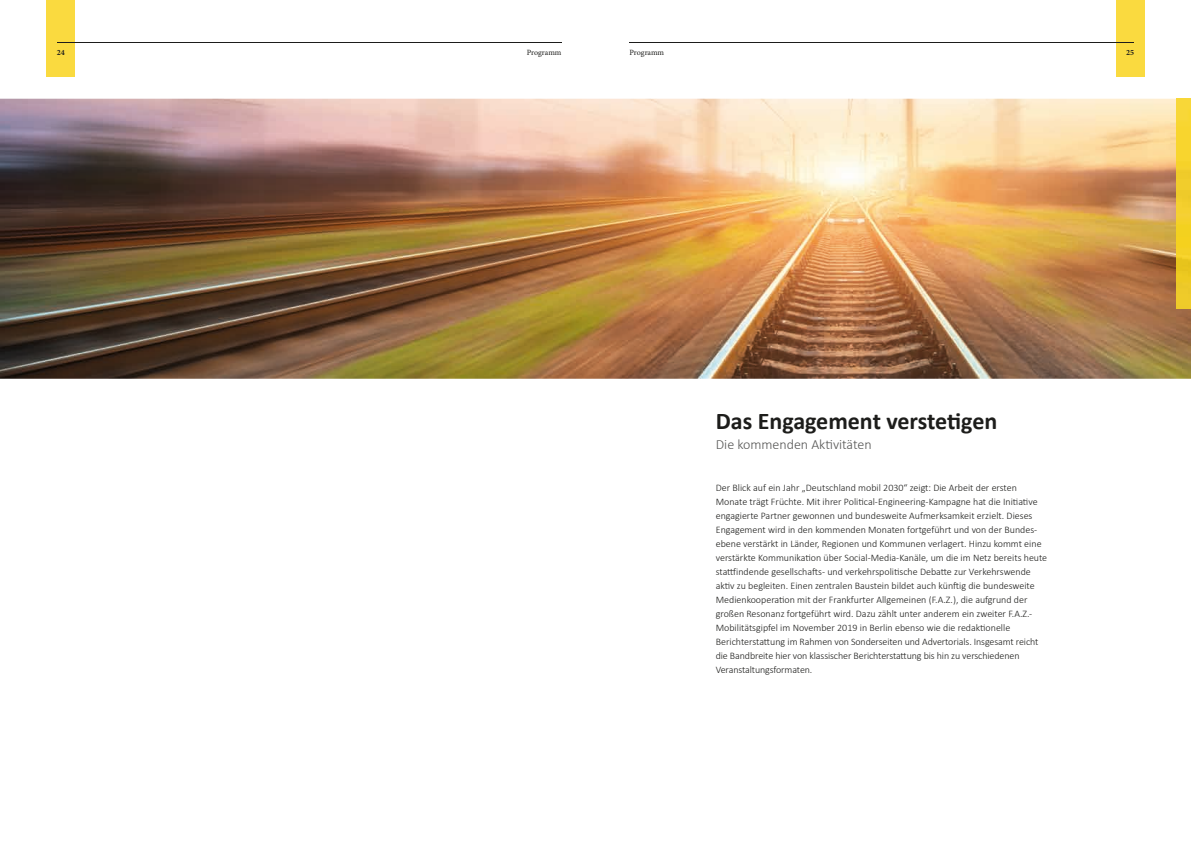
<style>
.page{position:relative;width:1191px;height:842px;background:#fff}
.page>*{position:absolute;margin:0;border:0;box-sizing:border-box;transform-origin:0 0}
.t1{font:700 24px "Calibri";color:#1d1d1b}
.t2{font:300 14px "Calibri";color:#575756}
.t3{font:300 10px/14px "Calibri";color:#1d1d1b}
.t4{font:8px "Minion Pro";color:#1d1d1b}
.t5{font:700 8px "Minion Pro";color:#1d1d1b}
</style>
<div class="page">
<div style="left:1116px;top:0;width:28px;height:77px;background:#fada3f"></div>
<div style="left:46px;top:0;width:29px;height:77px;background:#fada3f"></div>
<img style="left:0;top:99px;width:1191px;height:280px">
<img style="left:1176px;top:99px;width:15px;height:210px">
<hr style="left:629px;top:43px;width:505px;height:1px;background:#1d1d1b">
<hr style="left:57px;top:43px;width:504px;height:1px;background:#1d1d1b">
<p class="t4" style="left:527px;top:47px;width:36px">Programm</p>
<p class="t4" style="left:629px;top:47px;width:36px">Programm</p>
<p class="t5" style="left:57px;top:47px;width:9px">24</p>
<p class="t5" style="left:1126px;top:47px;width:9px">25</p>
<h1 class="t1" style="left:716px;top:406px;width:283px">Das Engagement verstetigen</h1>
<h2 class="t2" style="left:716px;top:435px;width:157px">Die kommenden Aktivitäten</h2>
<p class="t3" style="left:716px;top:480px;width:333px">Der Blick auf ein Jahr „Deutschland mobil 2030“ zeigt: Die Arbeit der ersten Monate trägt Früchte. Mit ihrer Political-Engineering-Kampagne hat die Initiative engagierte Partner gewonnen und bundesweite Aufmerksamkeit erzielt. Dieses Engagement wird in den kommenden Monaten fortgeführt und von der Bundes&shy;ebene verstärkt in Länder, Regionen und Kommunen verlagert. Hinzu kommt eine verstärkte Kommunikation über Social-Media-Kanäle, um die im Netz bereits heute stattfindende gesellschafts- und verkehrspolitische Debatte zur Verkehrswende aktiv zu begleiten. Einen zentralen Baustein bildet auch künftig die bundesweite Medienkooperation mit der Frankfurter Allgemeinen (F.A.Z.), die aufgrund der großen Resonanz fortgeführt wird. Dazu zählt unter anderem ein zweiter F.A.Z.- Mobilitätsgipfel im November 2019 in Berlin ebenso wie die redaktionelle Berichterstattung im Rahmen von Sonderseiten und Advertorials. Insgesamt reicht die Bandbreite hier von klassischer Berichterstattung bis hin zu verschiedenen Veranstaltungsformaten.</p>
</div>
